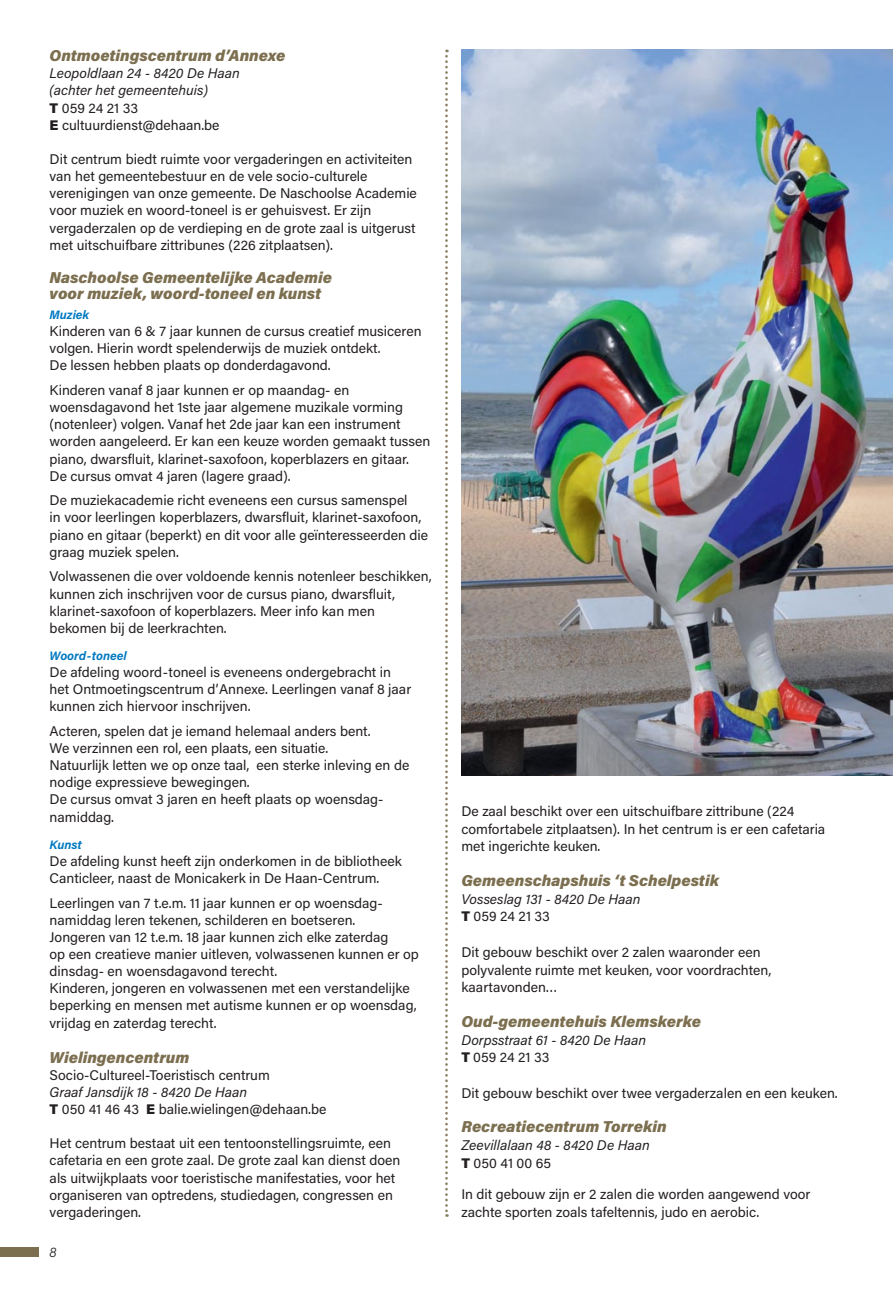
<style>
.page{position:relative;width:893px;height:1290px;background:#fff}
.page>*{position:absolute;margin:0;border:0;box-sizing:border-box;transform-origin:0 0}
.t1{font:italic 900 15.75px/16.3px "Acumin Pro";color:#7c6f50}
.t2{font:14px/17.2px "Acumin Pro";color:#231f20}
.t3{font:italic 14px/17.2px "Acumin Pro";color:#231f20}
.t4{font:italic 300 14px "Acumin Pro";color:#231f20}
.t5{font:italic 700 12.25px "Acumin Pro";color:#0079c1}
.s1{font-weight:900;font-style:normal}
.s2{font-style:normal}
.s3{font-style:italic}
.s4{font-weight:900}
</style>
<div class="page">
<svg style="left:445px;top:50px;width:3px;height:1167px"></svg>
<img style="left:461px;top:50px;width:432px;height:726px">
<div style="left:0;top:1247px;width:39px;height:10px;background:#7c6f50"></div>
<p class="t1" style="left:50px;top:48px;width:237px">Ontmoetingscentrum d’Annexe</p>
<p class="t3" style="left:50px;top:66px;width:192px">Leopoldlaan 24 - 8420 De Haan (achter het gemeentehuis)<br><span class="s1">T</span> <span class="s2">059 24 21 33<br></span><span class="s1">E</span> <span class="s2">cultuurdienst@dehaan.be</span></p>
<p class="t2" style="left:50px;top:151px;width:369px">Dit centrum biedt ruimte voor vergaderingen en activiteiten van het gemeentebestuur en de vele socio-culturele verenigingen van onze gemeente. De Naschoolse Academie voor muziek en woord-toneel is er gehuisvest. Er zijn vergaderzalen op de verdieping en de grote zaal is uitgerust met uitschuifbare zittribunes (226 zitplaatsen).</p>
<p class="t1" style="left:50px;top:270px;width:284px">Naschoolse Gemeentelijke Academie voor muziek, woord-toneel en kunst</p>
<p class="t5" style="left:50px;top:309px;width:41px">Muziek</p>
<p class="t2" style="left:50px;top:323px;width:374px">Kinderen van 6 &amp; 7 jaar kunnen de cursus creatief musiceren volgen. Hierin wordt spelenderwijs de muziek ontdekt.<br>De lessen hebben plaats op donderdagavond.</p>
<p class="t2" style="left:50px;top:382px;width:382px">Kinderen vanaf 8 jaar kunnen er op maandag- en woensdagavond het 1ste jaar algemene muzikale vorming (notenleer) volgen. Vanaf het 2de jaar kan een instrument worden aangeleerd. Er kan een keuze worden gemaakt tussen piano, dwarsfluit, klarinet-saxofoon, koperblazers en gitaar.<br>De cursus omvat 4 jaren (lagere graad).</p>
<p class="t2" style="left:50px;top:493px;width:380px">De muziekacademie richt eveneens een cursus samenspel<br>in voor leerlingen koperblazers, dwarsfluit, klarinet-saxofoon, piano en gitaar (beperkt) en dit voor alle geïnteresseerden die graag muziek spelen.</p>
<p class="t2" style="left:50px;top:569px;width:384px">Volwassenen die over voldoende kennis notenleer beschikken, kunnen zich inschrijven voor de cursus piano, dwarsfluit, klarinet-saxofoon of koperblazers. Meer info kan men bekomen bij de leerkrachten.</p>
<p class="t5" style="left:50px;top:650px;width:79px">Woord - toneel</p>
<p class="t2" style="left:50px;top:664px;width:363px">De afdeling woord - toneel is eveneens ondergebracht in het Ontmoetingscentrum d’ Annexe. Leerlingen vanaf 8 jaar kunnen zich hiervoor inschrijven.</p>
<p class="t2" style="left:50px;top:723px;width:361px">Acteren, spelen dat je iemand helemaal anders bent.<br>We verzinnen een rol, een plaats, een situatie.<br>Natuurlijk letten we op onze taal, een sterke inleving en de nodige expressieve bewegingen.<br>De cursus omvat 3 jaren en heeft plaats op woensdag&shy;namiddag.</p>
<p class="t5" style="left:50px;top:838px;width:33px">Kunst</p>
<p class="t2" style="left:50px;top:853px;width:354px">De afdeling kunst heeft zijn onderkomen in de bibliotheek<br>Canticleer, naast de Monicakerk in De Haan-Centrum.</p>
<p class="t2" style="left:50px;top:895px;width:371px">Leerlingen van 7 t.e.m. 11 jaar kunnen er op woensdag&shy;namiddag leren tekenen, schilderen en boetseren.<br>Jongeren van 12 t.e.m. 18 jaar kunnen zich elke zaterdag<br>op een creatieve manier uitleven, volwassenen kunnen er op dinsdag- en woensdagavond terecht.<br>Kinderen, jongeren en volwassenen met een verstandelijke beperking en mensen met autisme kunnen er op woensdag, vrijdag en zaterdag terecht.</p>
<p class="t1" style="left:50px;top:1049px;width:141px">Wielingencentrum</p>
<p class="t2" style="left:50px;top:1067px;width:222px">Socio-Cultureel-Toeristisch centrum</p>
<p class="t2" style="left:50px;top:1084px;width:278px"><span class="s3">Graaf Jansdijk 18 - 8420 De Haan<br></span><span class="s4">T</span> 050 41 46 43 <span class="s4">E</span> balie.wielingen@dehaan.be</p>
<p class="t2" style="left:50px;top:1135px;width:352px">Het centrum bestaat uit een tentoonstellingsruimte, een cafetaria en een grote zaal. De grote zaal kan dienst doen als uitwijkplaats voor toeristische manifestaties, voor het organiseren van optredens, studiedagen, congressen en vergaderingen.</p>
<p class="t4" style="left:50px;top:1245px;width:9px">8</p>
<p class="t2" style="left:461px;top:803px;width:365px;line-height:17.7px">De zaal beschikt over een uitschuifbare zittribune (224 comfortabele zitplaatsen). In het centrum is er een cafetaria met ingerichte keuken.</p>
<p class="t1" style="left:461px;top:873px;width:259px">Gemeenschapshuis ‘t Schelpestik</p>
<p class="t3" style="left:461px;top:891px;width:181px;line-height:17.7px">Vosseslag 131 - 8420 De Haan<br><span class="s1">T</span> <span class="s2">059 24 21 33</span></p>
<p class="t2" style="left:461px;top:944px;width:312px;line-height:17.7px">Dit gebouw beschikt over 2 zalen waaronder een polyvalente ruimte met keuken, voor voordrachten, kaartavonden…</p>
<p class="t1" style="left:461px;top:1014px;width:241px">Oud-gemeentehuis Klemskerke</p>
<p class="t3" style="left:461px;top:1032px;width:186px;line-height:17.7px">Dorpsstraat 61 - 8420 De Haan<br><span class="s1">T</span> <span class="s2">059 24 21 33</span></p>
<p class="t2" style="left:461px;top:1085px;width:378px">Dit gebouw beschikt over twee vergaderzalen en een keuken.</p>
<p class="t1" style="left:461px;top:1119px;width:207px">Recreatiecentrum Torrekin</p>
<p class="t3" style="left:461px;top:1137px;width:190px;line-height:17.7px">Zeevillalaan 48 - 8420 De Haan<br><span class="s1">T</span> <span class="s2">050 41 00 65</span></p>
<p class="t2" style="left:461px;top:1186px;width:351px;line-height:17.7px">In dit gebouw zijn er 2 zalen die worden aangewend voor zachte sporten zoals tafeltennis, judo en aerobic.</p>
</div>
